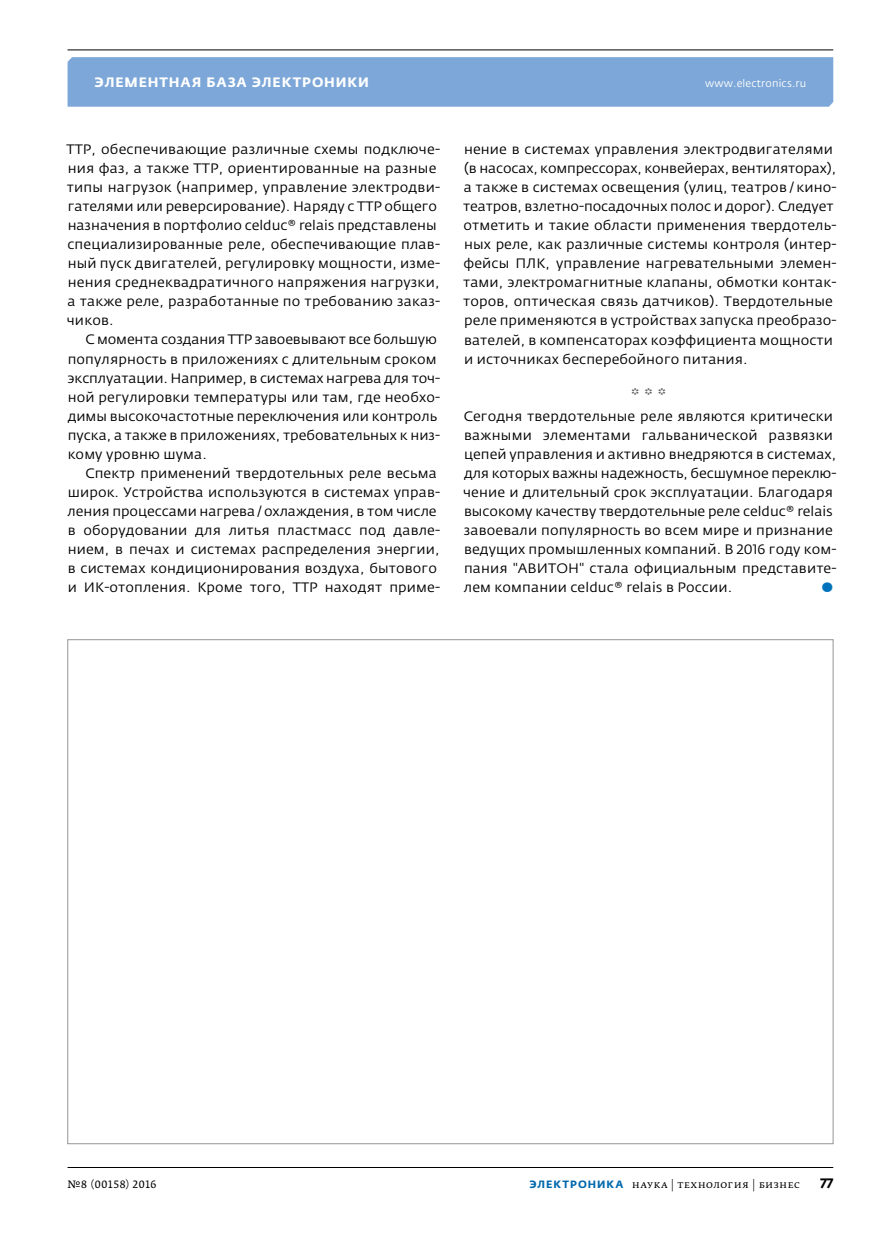
<style>
.page{position:relative;width:881px;height:1234px;background:#fff}
.page>*{position:absolute;margin:0;border:0;box-sizing:border-box;transform-origin:0 0}
.t1{font:500 18px "Fedra Sans Cond Pro";color:#636466;scale:1.05 1}
.t2{font:13.5px/19px "Fedra Sans Pro";letter-spacing:.01em;color:#000;scale:1.05 1}
.t3{font:700 13.5px "Fedra Sans Alt Pro";letter-spacing:.06em;color:#fff}
.t4{font:700 13.5px "Fedra Sans Pro";color:#000}
.t5{font:10.5px "Fedra Serif B Pro";letter-spacing:.04em;color:#000}
.t6{font:10.5px "Fedra Sans Pro";letter-spacing:.015em;color:#fff}
.t7{font:10.5px "Fedra Serif A Pro";letter-spacing:.035em;color:#000}
.s1{font-family:"Fedra Sans Alt Pro";font-weight:700;color:#0068ac}
</style>
<div class="page">
<div style="left:67px;top:57px;width:765px;height:50px;background:#7da7d8"></div>
<hr style="left:67px;top:49px;width:765px;height:1px;background:#000">
<hr style="left:68px;top:1166px;width:764px;height:1px;background:#000">
<p class="t3" style="left:95px;top:74px;width:275px">Элементная база электроники</p>
<p class="t6" style="left:705px;top:77px;width:102px">www.electronics.ru</p>
<p class="t2" style="left:66px;top:140px;width:357px">ТТР, обеспечивающие различные схемы подключе&shy;ния фаз, а также ТТР, ориентированные на разные типы нагрузок (например, управление электродви&shy;гателями или реверсирование). Наряду с ТТР общего назначения в портфолио celduc® relais представлены специализированные реле, обеспечивающие плав&shy;ный пуск двигателей, регулировку мощности, изме&shy;нения среднеквадратичного напряжения нагрузки, а также реле, разработанные по требованию заказ&shy;чиков.</p>
<p class="t2" style="left:68px;top:330px;width:356px;text-indent:18px">С момента создания ТТР завоевывают все большую популярность в приложениях с длительным сроком эксплуатации. Например, в системах нагрева для точ&shy;ной регулировки температуры или там, где необхо&shy;димы высокочастотные переключения или контроль пуска, а также в приложениях, требовательных к низ&shy;кому уровню шума.</p>
<p class="t2" style="left:68px;top:463px;width:356px;text-indent:18px">Спектр применений твердотельных реле весьма широк. Устройства используются в системах управ&shy;ления процессами нагрева/охлаждения, в том числе в оборудовании для литья пластмасс под давле&shy;нием, в печах и системах распределения энергии, в системах кондиционирования воздуха, бытового и ИК-отопления. Кроме того, ТТР находят приме-</p>
<p class="t2" style="left:463px;top:140px;width:357px">нение в системах управления электродвигателями (в насосах, компрессорах, конвейерах, вентиляторах), а также в системах освещения (улиц, театров / кино&shy;театров, взлетно-посадочных полос и дорог). Следует отметить и такие области применения твердотель&shy;ных реле, как различные системы контроля (интер&shy;фейсы ПЛК, управление нагревательными элемен&shy;тами, электромагнитные клапаны, обмотки контак&shy;торов, оптическая связь датчиков). Твердотельные реле применяются в устройствах запуска преобразо&shy;вателей, в компенсаторах коэффициента мощности и источниках бесперебойного питания.</p>
<h1 class="t1" style="left:631px;top:384px;width:34px">* * *</h1>
<p class="t2" style="left:463px;top:406px;width:357px">Сегодня твердотельные реле являются критически важными элементами гальванической развязки цепей управления и активно внедряются в системах, для которых важны надежность, бесшумное переклю&shy;чение и длительный срок эксплуатации. Благодаря высокому качеству твердотельные реле celduc® relais завоевали популярность во всем мире и признание ведущих промышленных компаний. В 2016 году ком&shy;пания "АВИТОН" стала официальным представите&shy;лем компании celduc® relais в России.</p>
<p class="t7" style="left:67px;top:1177px;width:90px">№8 (00158) 2016</p>
<p class="t5" style="left:529px;top:1177px;width:272px"><span class="s1">ЭЛЕКТРОНИКА</span> наука | технология | бизнес</p>
<p class="t4" style="left:820px;top:1174px;width:14px">77</p>
</div>
